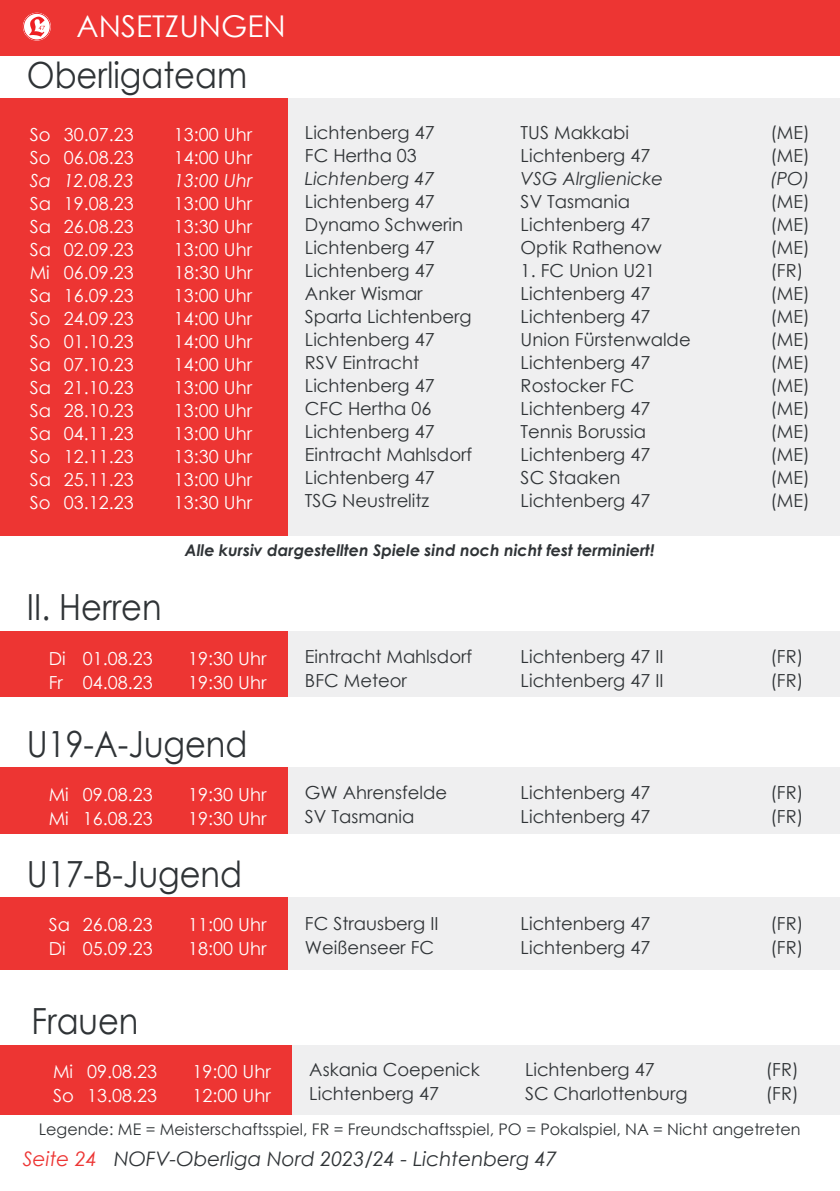
<style>
.page{position:relative;width:840px;height:1191px;background:#fff}
.page>*{position:absolute;margin:0;border:0;box-sizing:border-box;transform-origin:0 0}
.t1{font:36px "Century Gothic";color:#2f3336;scale:.89 1}
.t2{font:30px "Century Gothic";color:#fff}
.t3{font:italic 20px "Century Gothic";color:#2f3336}
.t4{font:18px "Century Gothic";color:#2f3336}
.t5{font:18px "Century Gothic";color:#fff}
.t6{font:italic 18px "Century Gothic";color:#2f3336}
.t7{font:italic 18px "Century Gothic";color:#fff}
.t8{font:16px "Century Gothic";color:#2f3336}
.t9{font:italic 700 16px "Century Gothic";color:#2f3336}
.s1{color:#ed3533}
</style>
<div class="page">
<div style="left:0;top:897px;width:287px;height:73px;background:#ed3533"></div>
<div style="left:287px;top:897px;width:552px;height:73px;background:#efeff0"></div>
<div style="left:0;top:767px;width:287px;height:66px;background:#ed3533"></div>
<div style="left:287px;top:767px;width:552px;height:66px;background:#efeff0"></div>
<div style="left:0;top:631px;width:287px;height:65px;background:#ed3533"></div>
<div style="left:287px;top:631px;width:552px;height:65px;background:#efeff0"></div>
<div style="left:0;top:99px;width:287px;height:436px;background:#ed3533"></div>
<div style="left:287px;top:99px;width:552px;height:436px;background:#efeff0"></div>
<div style="left:0;top:1045px;width:292px;height:69px;background:#ed3533"></div>
<div style="left:292px;top:1045px;width:547px;height:69px;background:#efeff0"></div>
<div style="left:0;top:0;width:839px;height:55px;background:#ed3533"></div>
<svg style="left:23px;top:12px;width:28px;height:29px"></svg>
<svg style="left:23px;top:13px;width:28px;height:27px"></svg>
<h2 class="t2" style="left:77px;top:7px;width:210px">ANSETZUNGEN</h2>
<h1 class="t1" style="left:27px;top:52px;width:249px">Oberligateam</h1>
<p class="t5" style="left:30px;top:123px;width:105px">So 30.07.23</p>
<p class="t5" style="left:174px;top:123px;width:80px">13:00 Uhr</p>
<p class="t5" style="left:30px;top:146px;width:105px">So 06.08.23</p>
<p class="t5" style="left:174px;top:146px;width:80px">14:00 Uhr</p>
<p class="t7" style="left:30px;top:169px;width:105px">Sa 12.08.23</p>
<p class="t7" style="left:174px;top:169px;width:80px">13:00 Uhr</p>
<p class="t5" style="left:30px;top:192px;width:105px">Sa 19.08.23</p>
<p class="t5" style="left:174px;top:192px;width:80px">13:00 Uhr</p>
<p class="t5" style="left:30px;top:215px;width:105px">Sa 26.08.23</p>
<p class="t5" style="left:174px;top:215px;width:80px">13:30 Uhr</p>
<p class="t5" style="left:30px;top:238px;width:105px">Sa 02.09.23</p>
<p class="t5" style="left:174px;top:238px;width:80px">13:00 Uhr</p>
<p class="t5" style="left:30px;top:261px;width:105px">Mi 06.09.23</p>
<p class="t5" style="left:174px;top:261px;width:80px">18:30 Uhr</p>
<p class="t5" style="left:30px;top:284px;width:105px">Sa 16.09.23</p>
<p class="t5" style="left:174px;top:284px;width:80px">13:00 Uhr</p>
<p class="t5" style="left:30px;top:307px;width:105px">So 24.09.23</p>
<p class="t5" style="left:174px;top:307px;width:80px">14:00 Uhr</p>
<p class="t5" style="left:30px;top:330px;width:105px">So 01.10.23</p>
<p class="t5" style="left:174px;top:330px;width:80px">14:00 Uhr</p>
<p class="t5" style="left:30px;top:353px;width:105px">Sa 07.10.23</p>
<p class="t5" style="left:174px;top:353px;width:80px">14:00 Uhr</p>
<p class="t5" style="left:30px;top:376px;width:105px">Sa 21.10.23</p>
<p class="t5" style="left:174px;top:376px;width:80px">13:00 Uhr</p>
<p class="t5" style="left:30px;top:399px;width:105px">Sa 28.10.23</p>
<p class="t5" style="left:174px;top:399px;width:80px">13:00 Uhr</p>
<p class="t5" style="left:30px;top:422px;width:105px">Sa 04.11.23</p>
<p class="t5" style="left:174px;top:422px;width:80px">13:00 Uhr</p>
<p class="t5" style="left:30px;top:445px;width:105px">So 12.11.23</p>
<p class="t5" style="left:174px;top:445px;width:80px">13:30 Uhr</p>
<p class="t5" style="left:30px;top:468px;width:105px">Sa 25.11.23</p>
<p class="t5" style="left:174px;top:468px;width:80px">13:00 Uhr</p>
<p class="t5" style="left:30px;top:491px;width:105px">So 03.12.23</p>
<p class="t5" style="left:174px;top:491px;width:80px">13:30 Uhr</p>
<p class="t4" style="left:305px;top:121px;width:131px">Lichtenberg 47</p>
<p class="t4" style="left:520px;top:121px;width:110px">TUS Makkabi</p>
<p class="t4" style="left:770px;top:121px;width:41px">(ME)</p>
<p class="t4" style="left:305px;top:144px;width:113px">FC Hertha 03</p>
<p class="t4" style="left:520px;top:144px;width:131px">Lichtenberg 47</p>
<p class="t4" style="left:770px;top:144px;width:41px">(ME)</p>
<p class="t6" style="left:305px;top:167px;width:131px">Lichtenberg 47</p>
<p class="t6" style="left:520px;top:167px;width:144px">VSG Alrglienicke</p>
<p class="t6" style="left:770px;top:167px;width:41px">(PO)</p>
<p class="t4" style="left:305px;top:190px;width:131px">Lichtenberg 47</p>
<p class="t4" style="left:520px;top:190px;width:111px">SV Tasmania</p>
<p class="t4" style="left:770px;top:190px;width:41px">(ME)</p>
<p class="t4" style="left:305px;top:213px;width:159px">Dynamo Schwerin</p>
<p class="t4" style="left:520px;top:213px;width:131px">Lichtenberg 47</p>
<p class="t4" style="left:770px;top:213px;width:41px">(ME)</p>
<p class="t4" style="left:305px;top:236px;width:131px">Lichtenberg 47</p>
<p class="t4" style="left:520px;top:236px;width:142px">Optik Rathenow</p>
<p class="t4" style="left:770px;top:236px;width:41px">(ME)</p>
<p class="t4" style="left:305px;top:259px;width:131px">Lichtenberg 47</p>
<p class="t4" style="left:520px;top:259px;width:136px">1. FC Union U21</p>
<p class="t4" style="left:770px;top:259px;width:35px">(FR)</p>
<p class="t4" style="left:305px;top:282px;width:119px">Anker Wismar</p>
<p class="t4" style="left:520px;top:282px;width:131px">Lichtenberg 47</p>
<p class="t4" style="left:770px;top:282px;width:41px">(ME)</p>
<p class="t4" style="left:305px;top:305px;width:168px">Sparta Lichtenberg</p>
<p class="t4" style="left:520px;top:305px;width:131px">Lichtenberg 47</p>
<p class="t4" style="left:770px;top:305px;width:41px">(ME)</p>
<p class="t4" style="left:305px;top:328px;width:131px">Lichtenberg 47</p>
<p class="t4" style="left:520px;top:328px;width:171px">Union Fürstenwalde</p>
<p class="t4" style="left:770px;top:328px;width:41px">(ME)</p>
<p class="t4" style="left:305px;top:351px;width:116px">RSV Eintracht</p>
<p class="t4" style="left:520px;top:351px;width:131px">Lichtenberg 47</p>
<p class="t4" style="left:770px;top:351px;width:41px">(ME)</p>
<p class="t4" style="left:305px;top:374px;width:131px">Lichtenberg 47</p>
<p class="t4" style="left:520px;top:374px;width:115px">Rostocker FC</p>
<p class="t4" style="left:770px;top:374px;width:41px">(ME)</p>
<p class="t4" style="left:305px;top:397px;width:128px">CFC Hertha 06</p>
<p class="t4" style="left:520px;top:397px;width:131px">Lichtenberg 47</p>
<p class="t4" style="left:770px;top:397px;width:41px">(ME)</p>
<p class="t4" style="left:305px;top:420px;width:131px">Lichtenberg 47</p>
<p class="t4" style="left:520px;top:420px;width:127px">Tennis Borussia</p>
<p class="t4" style="left:770px;top:420px;width:41px">(ME)</p>
<p class="t4" style="left:305px;top:443px;width:169px">Eintracht Mahlsdorf</p>
<p class="t4" style="left:520px;top:443px;width:131px">Lichtenberg 47</p>
<p class="t4" style="left:770px;top:443px;width:41px">(ME)</p>
<p class="t4" style="left:305px;top:466px;width:131px">Lichtenberg 47</p>
<p class="t4" style="left:520px;top:466px;width:101px">SC Staaken</p>
<p class="t4" style="left:770px;top:466px;width:41px">(ME)</p>
<p class="t4" style="left:305px;top:489px;width:126px">TSG Neustrelitz</p>
<p class="t4" style="left:520px;top:489px;width:131px">Lichtenberg 47</p>
<p class="t4" style="left:770px;top:489px;width:41px">(ME)</p>
<h1 class="t1" style="left:27px;top:583px;width:153px">II. Herren</h1>
<p class="t9" style="left:185px;top:540px;width:471px">Alle kursiv dargestellten Spiele sind noch nicht fest terminiert!</p>
<p class="t5" style="left:49px;top:647px;width:105px">Di 01.08.23</p>
<p class="t5" style="left:188px;top:647px;width:80px">19:30 Uhr</p>
<p class="t5" style="left:49px;top:671px;width:105px">Fr 04.08.23</p>
<p class="t5" style="left:188px;top:671px;width:80px">19:30 Uhr</p>
<h1 class="t1" style="left:27px;top:720px;width:249px">U19-A-Jugend</h1>
<p class="t5" style="left:49px;top:783px;width:105px">Mi 09.08.23</p>
<p class="t5" style="left:188px;top:783px;width:80px">19:30 Uhr</p>
<p class="t5" style="left:49px;top:807px;width:105px">Mi 16.08.23</p>
<p class="t5" style="left:188px;top:807px;width:80px">19:30 Uhr</p>
<h1 class="t1" style="left:27px;top:851px;width:243px">U17-B-Jugend</h1>
<p class="t5" style="left:49px;top:913px;width:105px">Sa 26.08.23</p>
<p class="t5" style="left:188px;top:913px;width:80px">11:00 Uhr</p>
<p class="t5" style="left:49px;top:937px;width:105px">Di 05.09.23</p>
<p class="t5" style="left:188px;top:937px;width:80px">18:00 Uhr</p>
<h1 class="t1" style="left:32px;top:997px;width:121px">Frauen</h1>
<p class="t5" style="left:53px;top:1059px;width:105px">Mi 09.08.23</p>
<p class="t5" style="left:192px;top:1059px;width:80px">19:00 Uhr</p>
<p class="t5" style="left:53px;top:1083px;width:105px">So 13.08.23</p>
<p class="t5" style="left:192px;top:1083px;width:80px">12:00 Uhr</p>
<p class="t4" style="left:305px;top:645px;width:169px">Eintracht Mahlsdorf</p>
<p class="t4" style="left:520px;top:645px;width:144px">Lichtenberg 47 II</p>
<p class="t4" style="left:770px;top:645px;width:35px">(FR)</p>
<p class="t4" style="left:305px;top:669px;width:103px">BFC Meteor</p>
<p class="t4" style="left:520px;top:669px;width:144px">Lichtenberg 47 II</p>
<p class="t4" style="left:770px;top:669px;width:35px">(FR)</p>
<p class="t4" style="left:305px;top:781px;width:144px">GW Ahrensfelde</p>
<p class="t4" style="left:520px;top:781px;width:131px">Lichtenberg 47</p>
<p class="t4" style="left:770px;top:781px;width:35px">(FR)</p>
<p class="t4" style="left:305px;top:805px;width:111px">SV Tasmania</p>
<p class="t4" style="left:520px;top:805px;width:131px">Lichtenberg 47</p>
<p class="t4" style="left:770px;top:805px;width:35px">(FR)</p>
<p class="t4" style="left:305px;top:911px;width:135px">FC Strausberg II</p>
<p class="t4" style="left:520px;top:911px;width:131px">Lichtenberg 47</p>
<p class="t4" style="left:770px;top:911px;width:35px">(FR)</p>
<p class="t4" style="left:305px;top:935px;width:131px">Weißenseer FC</p>
<p class="t4" style="left:520px;top:935px;width:131px">Lichtenberg 47</p>
<p class="t4" style="left:770px;top:935px;width:35px">(FR)</p>
<p class="t4" style="left:309px;top:1057px;width:172px">Askania Coepenick</p>
<p class="t4" style="left:524px;top:1057px;width:131px">Lichtenberg 47</p>
<p class="t4" style="left:765px;top:1057px;width:35px">(FR)</p>
<p class="t4" style="left:309px;top:1081px;width:131px">Lichtenberg 47</p>
<p class="t4" style="left:524px;top:1081px;width:164px">SC Charlottenburg</p>
<p class="t4" style="left:765px;top:1081px;width:35px">(FR)</p>
<p class="t8" style="left:39px;top:1118px;width:762px">Legende: ME = Meisterschaftsspiel, FR = Freundschaftsspiel, PO = Pokalspiel, NA = Nicht angetreten</p>
<p class="t3" style="left:23px;top:1145px;width:536px"><span class="s1">Seite 24</span> NOFV-Oberliga Nord 2023/24 - Lichtenberg 47</p>
</div>
